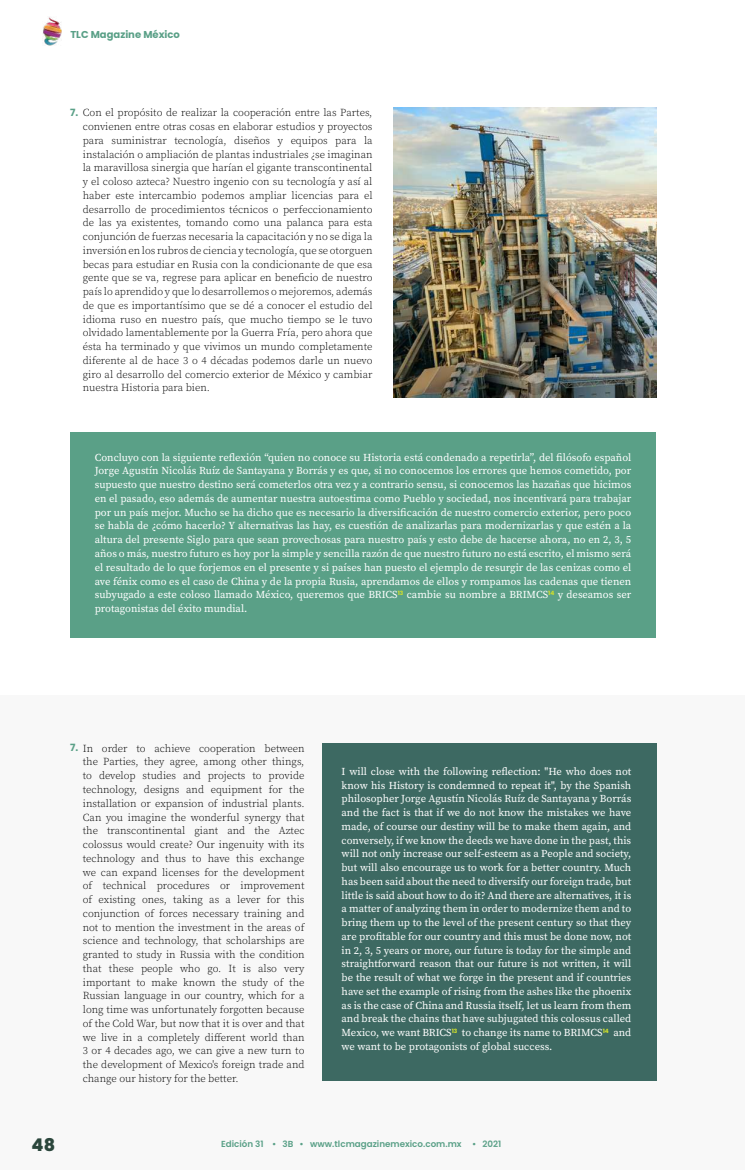
<style>
.page{position:relative;width:745px;height:1170px;background:#fff}
.page>*{position:absolute;margin:0;border:0;box-sizing:border-box;transform-origin:0 0}
.t1{font:800 17.5px "Poppins";color:#2b463c}
.t2{font:10.62px/13.8px "Source Serif Pro";color:#fff;text-align:justify}
.t3{font:300 10.62px/13.8px "Source Serif Pro";color:#000;text-align:justify}
.t4{font:700 10px "Poppins";color:#5aa087}
.t5{font:600 8.75px "Poppins";color:#5aa087}
.s1{font-family:"Poppins";font-weight:700;font-size:10px;color:#5aa087}
</style>
<div class="page">
<div style="left:70px;top:431px;width:586px;height:206px;background:#5aa087"></div>
<div style="left:0;top:694px;width:744px;height:475px;background:#f8f8f8"></div>
<div style="left:322px;top:743px;width:334px;height:337px;background:#3d6962"></div>
<img style="left:393px;top:108px;width:263px;height:289px">
<img style="left:43px;top:17px;width:19px;height:29px">
<p class="t4" style="left:70px;top:29px;width:111px">TLC Magazine México</p>
<p class="t3" style="left:83px;top:106px;width:291px;text-indent:-13px"><span class="s1">7.</span> Con el propósito de realizar la cooperación entre las Partes, convienen entre otras cosas en elaborar estudios y proyectos para suministrar tecnología, diseños y equipos para la instalación o ampliación de plantas industriales ¿se imaginan la maravillosa sinergia que harían el gigante transcontinental y el coloso azteca? Nuestro ingenio con su tecnología y así al haber este intercambio podemos ampliar licencias para el desarrollo de procedimientos técnicos o perfeccionamiento de las ya existentes, tomando como una palanca para esta conjunción de fuerzas necesaria la capacitación y no se diga la inversión en los rubros de ciencia y tecnología, que se otorguen becas para estudiar en Rusia con la condicionante de que esa gente que se va, regrese para aplicar en beneficio de nuestro país lo aprendido y que lo desarrollemos o mejoremos, además de que es importantísimo que se dé a conocer el estudio del idioma ruso en nuestro país, que mucho tiempo se le tuvo olvidado lamentablemente por la Guerra Fría, pero ahora que ésta ha terminado y que vivimos un mundo completamente diferente al de hace 3 o 4 décadas podemos darle un nuevo giro al desarrollo del comercio exterior de México y cambiar nuestra Historia para bien.</p>
<p class="t2" style="left:95px;top:450px;width:537px">Concluyo con la siguiente reflexión “quien no conoce su Historia está condenado a repetirla”, del filósofo español Jorge Agustín Nicolás Ruíz de Santayana y Borrás y es que, si no conocemos los errores que hemos cometido, por supuesto que nuestro destino será cometerlos otra vez y a contrario sensu, si conocemos las hazañas que hicimos en el pasado, eso además de aumentar nuestra autoestima como Pueblo y sociedad, nos incentivará para trabajar por un país mejor. Mucho se ha dicho que es necesario la diversificación de nuestro comercio exterior, pero poco se habla de ¿cómo hacerlo? Y alternativas las hay, es cuestión de analizarlas para modernizarlas y que estén a la altura del presente Siglo para que sean provechosas para nuestro país y esto debe de hacerse ahora, no en 2, 3, 5 años o más, nuestro futuro es hoy por la simple y sencilla razón de que nuestro futuro no está escrito, el mismo será el resultado de lo que forjemos en el presente y si países han puesto el ejemplo de resurgir de las cenizas como el ave fénix como es el caso de China y de la propia Rusia, aprendamos de ellos y rompamos las cadenas que tienen subyugado a este coloso llamado México, queremos que BRICS<sup>13</sup> cambie su nombre a BRIMCS<sup>14</sup> y deseamos ser protagonistas del éxito mundial.</p>
<p class="t3" style="left:83px;top:741px;width:223px;text-indent:-13px"><span class="s1">7.</span> In order to achieve cooperation between the Parties, they agree, among other things, to develop studies and projects to provide technology, designs and equipment for the installation or expansion of industrial plants.<br>Can you imagine the wonderful synergy that the transcontinental giant and the Aztec colossus would create? Our ingenuity with its technology and thus to have this exchange we can expand licenses for the development of technical procedures or improvement of existing ones, taking as a lever for this conjunction of forces necessary training and not to mention the investment in the areas of science and technology, that scholarships are granted to study in Russia with the condition that these people who go. It is also very important to make known the study of the Russian language in our country, which for a long time was unfortunately forgotten because of the Cold War, but now that it is over and that we live in a completely different world than 3 or 4 decades ago, we can give a new turn to the development of Mexico's foreign trade and change our history for the better.</p>
<p class="t2" style="left:341px;top:764px;width:291px">I will close with the following reflection: "He who does not know his History is condemned to repeat it", by the Spanish philosopher Jorge Agustín Nicolás Ruíz de Santayana y Borrás and the fact is that if we do not know the mistakes we have made, of course our destiny will be to make them again, and conversely, if we know the deeds we have done in the past, this will not only increase our self-esteem as a People and society, but will also encourage us to work for a better country. Much has been said about the need to diversify our foreign trade, but little is said about how to do it? And there are alternatives, it is a matter of analyzing them in order to modernize them and to bring them up to the level of the present century so that they are profitable for our country and this must be done now, not in 2, 3, 5 years or more, our future is today for the simple and straightforward reason that our future is not written, it will be the result of what we forge in the present and if countries have set the example of rising from the ashes like the phoenix as is the case of China and Russia itself, let us learn from them and break the chains that have subjugated this colossus called Mexico, we want BRICS<sup>13</sup> to change its name to BRIMCS<sup>14</sup> and we want to be protagonists of global success.</p>
<h1 class="t1" style="left:32px;top:1134px;width:25px">48</h1>
<p class="t5" style="left:221px;top:1138px;width:282px">Edición 31 • 3B • www.tlcmagazinemexico.com.mx • 2021</p>
</div>
